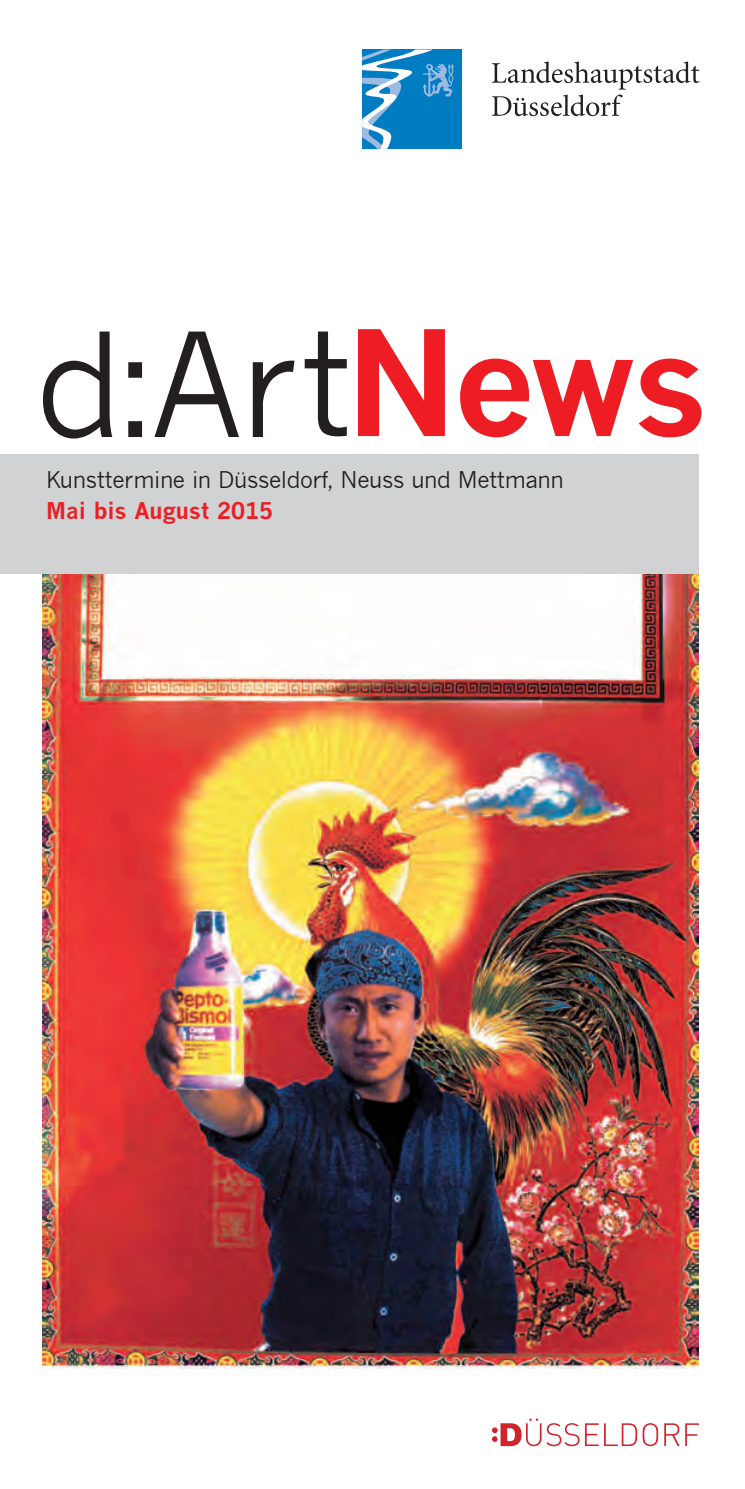
<style>
.page{position:relative;width:745px;height:1489px;background:#fff}
.page>*{position:absolute;margin:0;border:0;box-sizing:border-box;transform-origin:0 0}
.t1{font:142.5px "News Gothic";color:#231f20}
.t2{font:22.5px "News Gothic";letter-spacing:-.02em;color:#231f20}
.t3{font:700 22.5px "News Gothic";color:#ee1d23}
.s1{font-size:143.75px}
.s2{font-weight:700;font-size:143px;color:#ee1d23}
</style>
<div class="page">
<div style="left:0;top:454px;width:698px;height:120px;background:#d1d2d4"></div>
<svg style="left:491px;top:61px;width:208px;height:55px"></svg>
<div style="left:362px;top:49px;width:99px;height:100px;background:#007cc2"></div>
<svg style="left:362px;top:49px;width:91px;height:100px"></svg>
<svg style="left:664px;top:1423px;width:34px;height:22px"></svg>
<svg style="left:492px;top:1418px;width:165px;height:27px"></svg>
<img style="left:43px;top:574px;width:654px;height:794px">
<h1 class="t1" style="left:35px;top:303px;width:674px">d:Ar<span class="s1">t</span><span class="s2">News</span></h1>
<p class="t2" style="left:46px;top:467px;width:519px">Kunsttermine in Düsseldorf, Neuss und Mettmann</p>
<h5 class="t3" style="left:46px;top:497px;width:228px">Mai bis August 2015</h5>
</div>
